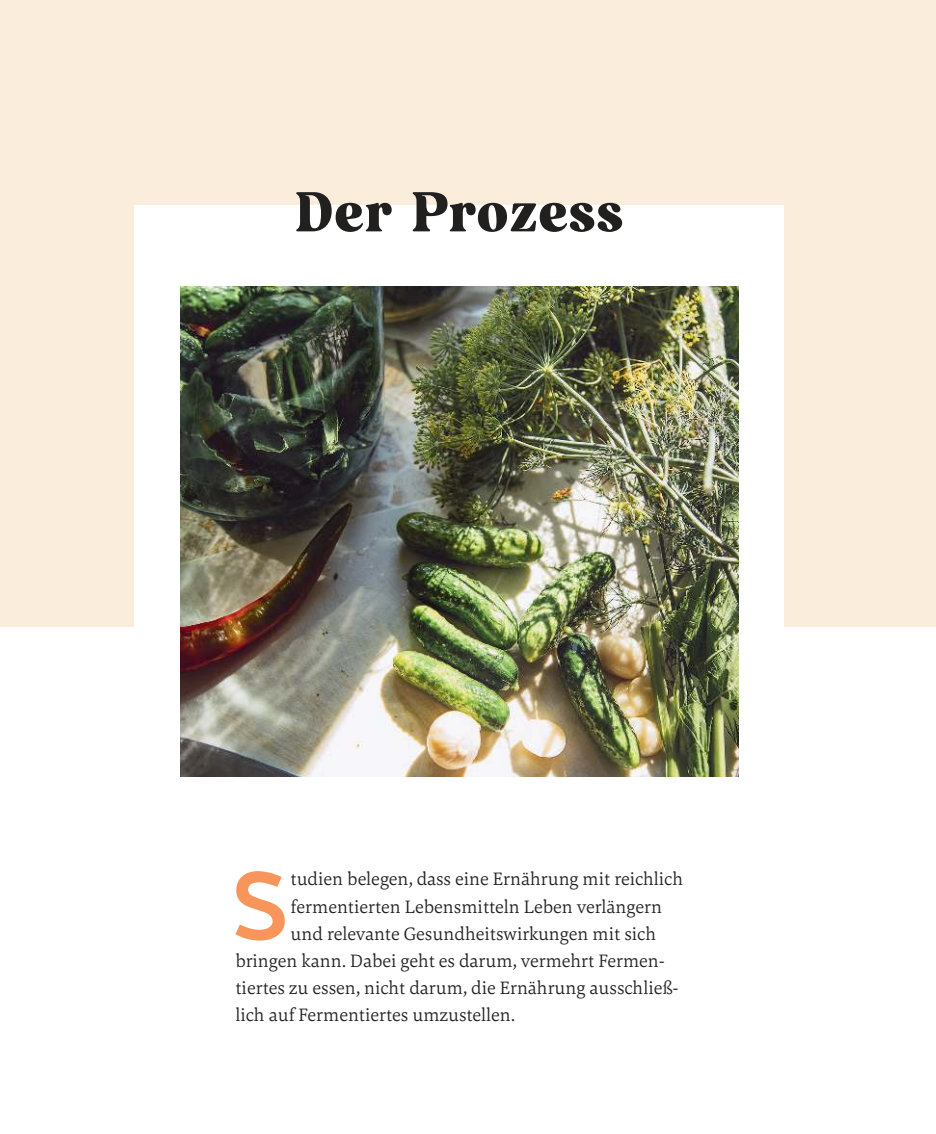
<style>
.page{position:relative;width:936px;height:1134px;background:#fff}
.page>*{position:absolute;margin:0;border:0;box-sizing:border-box;transform-origin:0 0}
.t1{font:500 96.6px "Halis GR";color:#f7955a}
.t2{font:700 56px "Jessi Neue";color:#221f1f}
.t3{font:300 18.8px "Carrara";color:#221f1f}
</style>
<div class="page">
<div style="left:0;top:0;width:935px;height:626px;background:#fbeddc"></div>
<div style="left:135px;top:205px;width:649px;height:435px;background:#fff"></div>
<img style="left:180px;top:287px;width:558px;height:489px">
<h2 class="t2" style="left:295px;top:187px;width:330px">Der Prozess</h2>
<h1 class="t1" style="left:229px;top:850px;width:63px">S</h1>
<p class="t3" style="left:290px;top:870px;width:394px">tudien belegen, dass eine Ernährung mit reichlich</p>
<p class="t3" style="left:290px;top:897px;width:373px">fermentierten Lebensmitteln Leben verlängern</p>
<p class="t3" style="left:290px;top:924px;width:367px">und relevante Gesundheitswirkungen mit sich</p>
<p class="t3" style="left:235px;top:951px;width:430px">bringen kann. Dabei geht es darum, vermehrt Fermen-</p>
<p class="t3" style="left:235px;top:978px;width:444px">tiertes zu essen, nicht darum, die Ernährung ausschließ-</p>
<p class="t3" style="left:235px;top:1006px;width:281px">lich auf Fermentiertes umzustellen.</p>
</div>
